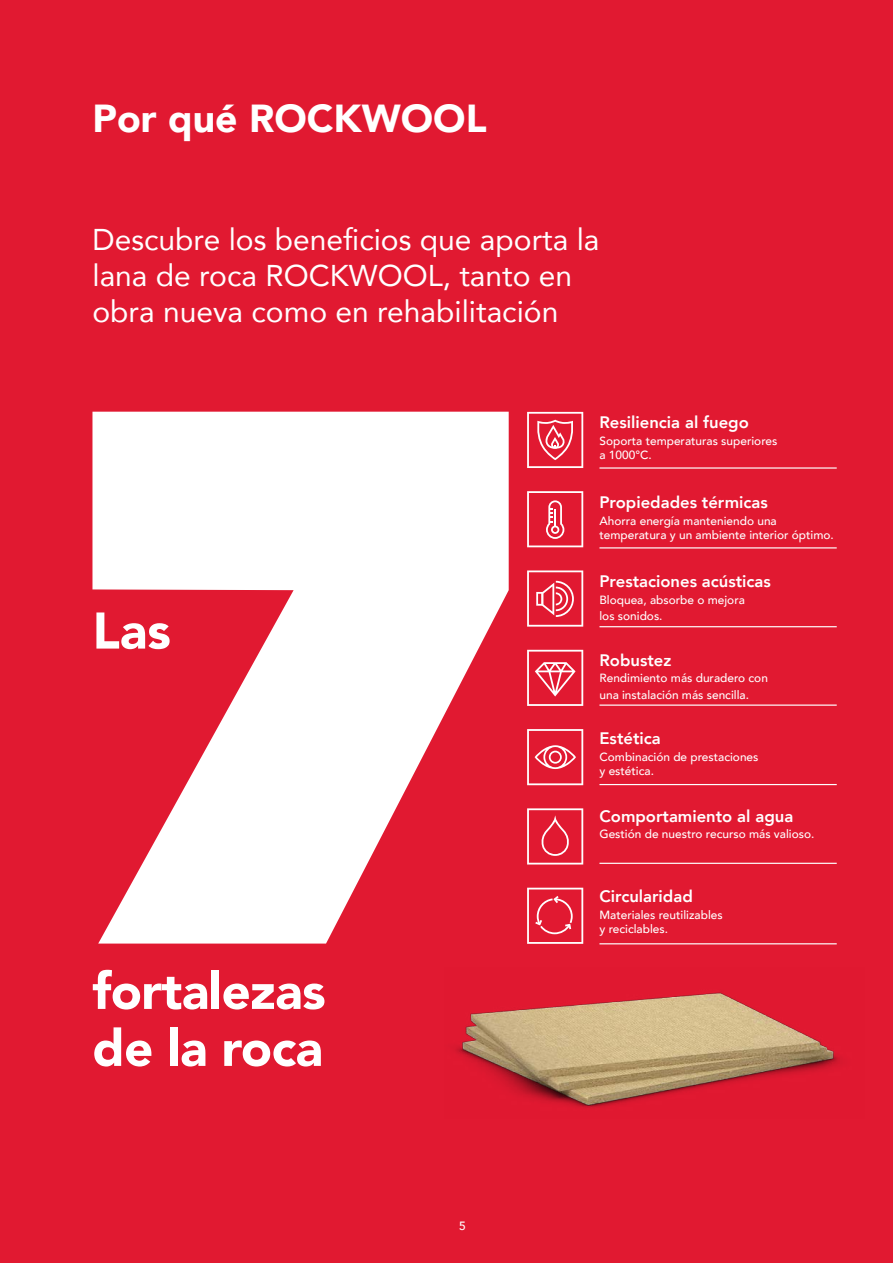
<style>
.page{position:relative;width:893px;height:1263px;background:#e11931}
.page>*{position:absolute;margin:0;border:0;box-sizing:border-box;transform-origin:0 0}
.t1{font:900 51px/57px "Avenir";letter-spacing:-.01em;color:#fff}
.t2{font:900 39px "Avenir";color:#fff}
.t3{font:30px/36px "Avenir";color:#fff}
.t4{font:800 16.65px "Avenir";color:#fff}
.t5{font:500 12px "Avenir";color:#fff}
.t6{font:500 11.85px/14.2px "Avenir";color:#fff}
</style>
<div class="page">
<img style="left:455px;top:992px;width:385px;height:116px">
<svg style="left:92px;top:412px;width:417px;height:531px;fill:#fff"></svg>
<svg style="left:527px;top:412px;width:56px;height:56px"></svg>
<svg style="left:527px;top:570px;width:56px;height:57px"></svg>
<svg style="left:527px;top:491px;width:56px;height:56px"></svg>
<svg style="left:527px;top:808px;width:56px;height:56px"></svg>
<svg style="left:527px;top:888px;width:56px;height:56px"></svg>
<svg style="left:527px;top:650px;width:56px;height:56px"></svg>
<svg style="left:527px;top:729px;width:56px;height:56px"></svg>
<hr style="left:599px;top:467px;width:238px;height:2px;background:#fff">
<hr style="left:599px;top:547px;width:238px;height:1px;background:#fff">
<hr style="left:599px;top:626px;width:238px;height:1px;background:#fff">
<hr style="left:599px;top:704px;width:238px;height:2px;background:#fff">
<hr style="left:599px;top:784px;width:238px;height:1px;background:#fff">
<hr style="left:599px;top:863px;width:238px;height:1px;background:#fff">
<hr style="left:599px;top:943px;width:238px;height:1px;background:#fff">
<h2 class="t2" style="left:92px;top:85px;width:396px">Por qué ROCKWOOL</h2>
<h3 class="t3" style="left:92px;top:221px;width:508px">Descubre los beneficios que aporta la lana de roca ROCKWOOL, tanto en obra nueva como en rehabilitación</h3>
<h1 class="t1" style="left:92px;top:601px;width:80px">Las</h1>
<h1 class="t1" style="left:92px;top:961px;width:235px">fortalezas de la roca</h1>
<p class="t5" style="left:459px;top:1215px;width:8px">5</p>
<h3 class="t4" style="left:599px;top:409px;width:151px">Resiliencia al fuego</h3>
<p class="t6" style="left:599px;top:433px;width:179px">Soporta temperaturas superiores a 1000°C.</p>
<h3 class="t4" style="left:599px;top:489px;width:170px">Propiedades térmicas</h3>
<p class="t6" style="left:599px;top:513px;width:236px">Ahorra energía manteniendo una temperatura y un ambiente interior óptimo.</p>
<h3 class="t4" style="left:599px;top:568px;width:173px">Prestaciones acústicas</h3>
<p class="t6" style="left:599px;top:590px;width:147px;line-height:16.6px">Bloquea, absorbe o mejora los sonidos.</p>
<h3 class="t4" style="left:599px;top:647px;width:74px">Robustez</h3>
<p class="t6" style="left:599px;top:669px;width:170px;line-height:16.6px">Rendimiento más duradero con una instalación más sencilla.</p>
<h3 class="t4" style="left:599px;top:726px;width:63px">Estética</h3>
<p class="t6" style="left:599px;top:749px;width:161px">Combinación de prestaciones y estética.</p>
<h3 class="t4" style="left:599px;top:803px;width:195px">Comportamiento al agua</h3>
<p class="t6" style="left:599px;top:826px;width:216px">Gestión de nuestro recurso más valioso.</p>
<h3 class="t4" style="left:599px;top:883px;width:95px">Circularidad</h3>
<p class="t6" style="left:599px;top:907px;width:125px">Materiales reutilizables y reciclables.</p>
</div>
